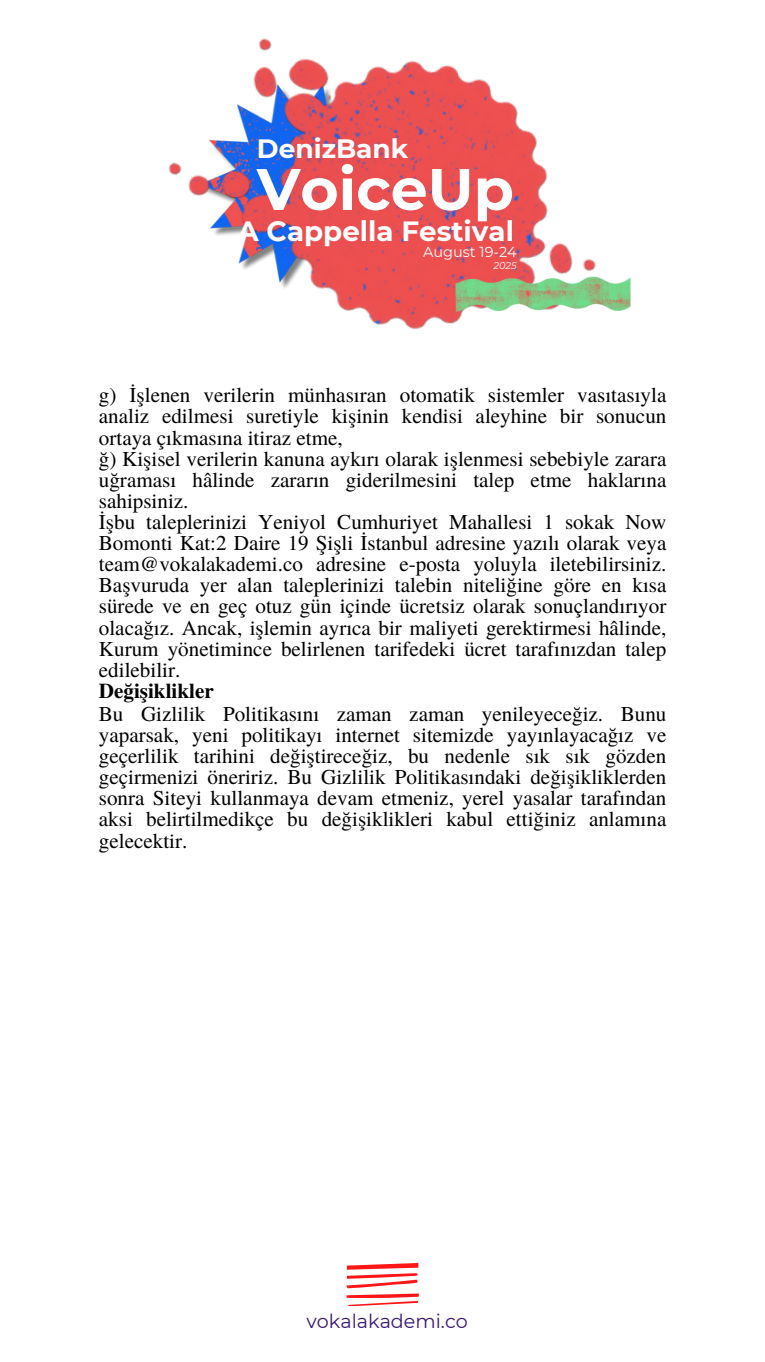
<style>
.page{position:relative;width:765px;height:1362px;background:#fff}
.page>*{position:absolute;margin:0;border:0;box-sizing:border-box;transform-origin:0 0}
.t1{font:700 58.5px "Montserrat";color:#fff}
.t2{font:700 27.6px "Montserrat";color:#fff}
.t3{font:700 26.4px "Montserrat";color:#fff}
.t4{font:21px/21px "Te X Gyre Termes";color:#000}
.t5{font:700 21px "Te X Gyre Termes";color:#000}
.t6{font:19.2px "Montserrat";color:#381974}
.t7{font:14.4px "Montserrat";color:#fff}
.t8{font:italic 9.9px "Montserrat";color:#fff}
</style>
<div class="page">
<svg style="left:346px;top:1263px;width:72px;height:42px"></svg>
<img style="left:168px;top:38px;width:380px;height:292px">
<img style="left:448px;top:206px;width:183px;height:124px">
<p class="t3" style="left:257px;top:132px;width:153px">DenizBank</p>
<h1 class="t1" style="left:257px;top:153px;width:259px">VoiceUp</h1>
<h2 class="t2" style="left:238px;top:214px;width:278px">A Cappella Festival</h2>
<p class="t7" style="left:423px;top:243px;width:95px">August 19-24</p>
<p class="t8" style="left:493px;top:259px;width:25px">2025</p>
<p class="t4" style="left:99px;top:383px;width:569px">g) İşlenen verilerin münhasıran otomatik sistemler vasıtasıyla analiz edilmesi suretiyle kişinin kendisi aleyhine bir sonucun ortaya çıkmasına itiraz etme,<br>ğ) Kişisel verilerin kanuna aykırı olarak işlenmesi sebebiyle zarara uğraması hâlinde zararın giderilmesini talep etme haklarına sahipsiniz.<br>İşbu taleplerinizi Yeniyol Cumhuriyet Mahallesi 1 sokak Now Bomonti Kat:2 Daire 19 Şişli İstanbul adresine yazılı olarak veya team@vokalakademi.co adresine e-posta yoluyla iletebilirsiniz.<br>Başvuruda yer alan taleplerinizi talebin niteliğine göre en kısa sürede ve en geç otuz gün içinde ücretsiz olarak sonuçlandırıyor olacağız. Ancak, işlemin ayrıca bir maliyeti gerektirmesi hâlinde, Kurum yönetimince belirlenen tarifedeki ücret tarafınızdan talep edilebilir.</p>
<p class="t5" style="left:99px;top:674px;width:116px">Değişiklikler</p>
<p class="t4" style="left:99px;top:702px;width:569px;text-align:justify">Bu Gizlilik Politikasını zaman zaman yenileyeceğiz. Bunu yaparsak, yeni politikayı internet sitemizde yayınlayacağız ve geçerlilik tarihini değiştireceğiz, bu nedenle sık sık gözden geçirmenizi öneririz. Bu Gizlilik Politikasındaki değişikliklerden sonra Siteyi kullanmaya devam etmeniz, yerel yasalar tarafından aksi belirtilmedikçe bu değişiklikleri kabul ettiğiniz anlamına gelecektir.</p>
<p class="t6" style="left:307px;top:1309px;width:163px">vokalakademi.co</p>
</div>
